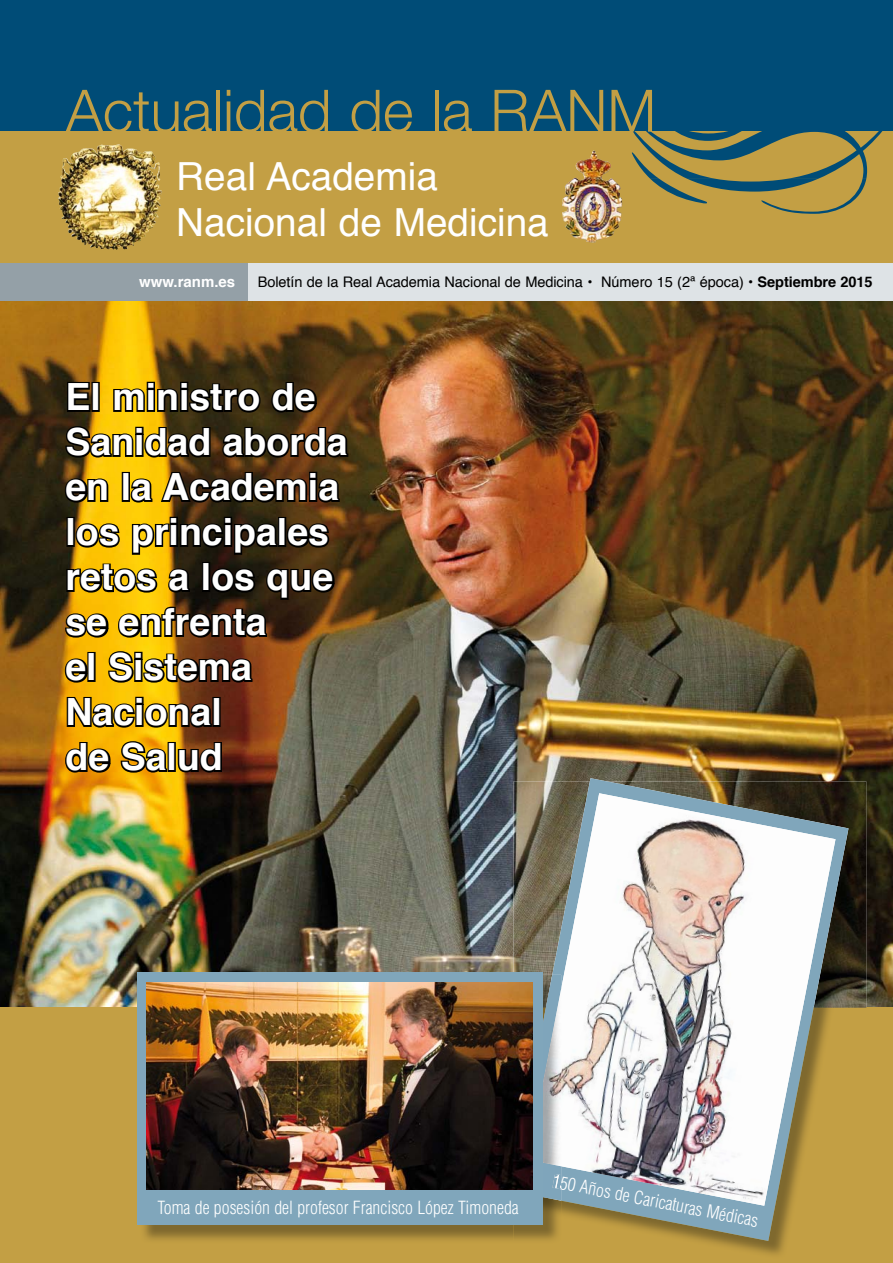
<style>
.page{position:relative;width:893px;height:1263px;background:#fff}
.page>*{position:absolute;margin:0;border:0;box-sizing:border-box;transform-origin:0 0}
.t1{font:300 58.5px "Helvetica Neue LT Pro";color:#c39f44}
.t2{font:38.7px/46.5px "Helvetica";color:#fff}
.t3{font:700 37.5px/45px "Helvetica";color:#fff}
.t4{font:300 condensed 17.7px "Helvetica";color:#fff}
.t5{font:700 15px "Helvetica";color:#fff}
.t6{font:14.55px "Helvetica";letter-spacing:-.005em;color:#000}
.s1{font-weight:700}
</style>
<div class="page">
<img style="left:0;top:301px;width:893px;height:707px">
<div style="left:0;top:0;width:893px;height:131px;background:#004c77"></div>
<div style="left:0;top:131px;width:893px;height:145px;background:#c39f44"></div>
<img style="left:562px;top:150px;width:60px;height:93px">
<div style="left:0;top:264px;width:249px;height:37px;background:#94a0a7"></div>
<div style="left:248px;top:264px;width:645px;height:37px;background:#dee3e6"></div>
<img style="left:58px;top:144px;width:60px;height:76px">
<svg style="left:631px;top:131px;width:252px;height:83px"></svg>
<div style="left:0;top:1008px;width:893px;height:255px;background:#c39f44"></div>
<svg style="left:65px;top:380px;width:27px;height:33px"></svg>
<div style="left:92px;top:382px;width:8px;height:30px;border:3px solid #000"></div>
<svg style="left:112px;top:380px;width:150px;height:35px"></svg>
<svg style="left:269px;top:380px;width:49px;height:34px"></svg>
<svg style="left:64px;top:424px;width:148px;height:36px"></svg>
<svg style="left:221px;top:425px;width:129px;height:35px"></svg>
<svg style="left:63px;top:476px;width:47px;height:28px"></svg>
<div style="left:122px;top:472px;width:8px;height:30px;border:3px solid #000"></div>
<svg style="left:129px;top:470px;width:212px;height:35px"></svg>
<div style="left:67px;top:517px;width:8px;height:30px;border:3px solid #000"></div>
<svg style="left:74px;top:521px;width:48px;height:29px"></svg>
<svg style="left:130px;top:515px;width:149px;height:41px"></svg>
<div style="left:278px;top:517px;width:8px;height:30px;border:3px solid #000"></div>
<svg style="left:285px;top:521px;width:46px;height:29px"></svg>
<svg style="left:64px;top:562px;width:272px;height:78px"></svg>
<svg style="left:63px;top:656px;width:26px;height:28px"></svg>
<div style="left:87px;top:652px;width:9px;height:30px;border:3px solid #000"></div>
<svg style="left:107px;top:649px;width:147px;height:36px"></svg>
<svg style="left:65px;top:695px;width:148px;height:35px"></svg>
<div style="left:212px;top:697px;width:9px;height:30px;border:3px solid #000"></div>
<svg style="left:63px;top:740px;width:49px;height:34px"></svg>
<svg style="left:119px;top:739px;width:50px;height:36px"></svg>
<div style="left:168px;top:742px;width:8px;height:30px;border:3px solid #000"></div>
<svg style="left:176px;top:740px;width:47px;height:34px"></svg>
<img style="left:704px;top:781px;width:162px;height:474px">
<svg style="left:510px;top:778px;width:338px;height:463px"></svg>
<svg style="left:528px;top:793px;width:33px;height:182px"></svg>
<img style="left:561px;top:793px;width:274px;height:413px">
<img style="left:513px;top:1201px;width:48px;height:40px">
<img style="left:543px;top:975px;width:18px;height:226px">
<img style="left:543px;top:989px;width:18px;height:177px">
<img style="left:552px;top:1174px;width:9px;height:15px">
<div style="left:137px;top:972px;width:406px;height:253px;background:#80a6bb"></div>
<img style="left:146px;top:982px;width:387px;height:207px">
<h1 class="t1" style="left:66px;top:75px;width:592px">Actualidad de la RANM</h1>
<p class="t2" style="left:176px;top:154px;width:374px">Real Academia<br>Nacional de Medicina</p>
<p class="t5" style="left:139px;top:270px;width:98px">www.ranm.es</p>
<p class="t6" style="left:258px;top:270px;width:616px">Boletín de la Real Academia Nacional de Medicina • Número 15 (2ª época) • <span class="s1">Septiembre 2015</span></p>
<p class="t3" style="left:65px;top:375px;width:284px">El ministro de<br>Sanidad aborda en la Academia los principales retos a los que se enfrenta<br>el Sistema<br>Nacional<br>de Salud</p>
<p class="t4" style="left:157px;top:1197px;width:363px">Toma de posesión del profesor Francisco López Timoneda</p>
<p class="t4" style="left:555px;top:1171px;width:211px;rotate:11deg">150 Años de Caricaturas Médicas</p>
</div>
